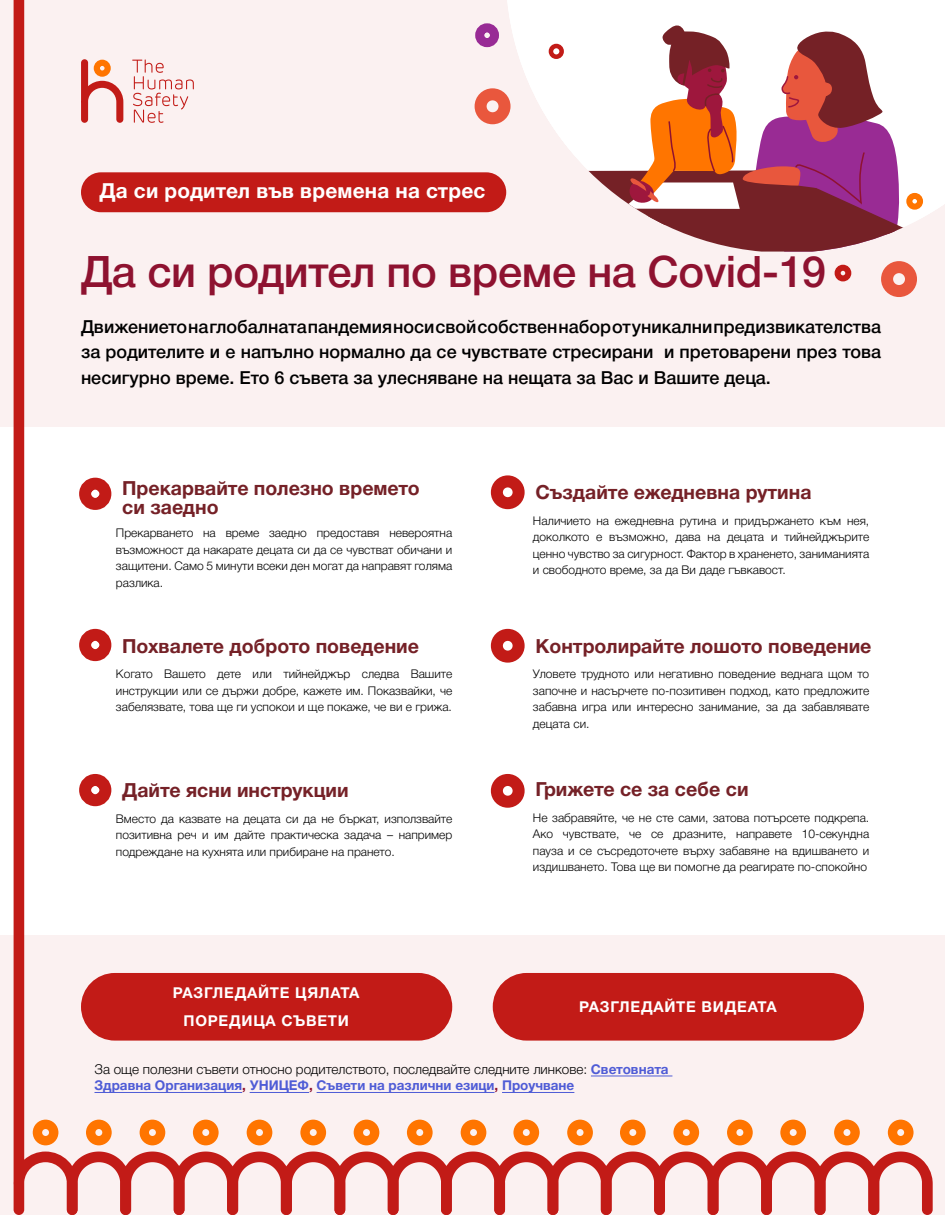
<style>
.page{position:relative;width:945px;height:1215px;background:#fff}
.page>*{position:absolute;margin:0;border:0;box-sizing:border-box;transform-origin:0 0}
.title_small{font:500 43.5px "Helvetica Neue Cyr";letter-spacing:-.01em;color:#8e1230}
.pretitle{font:700 20.85px "Helvetica Neue Cyr";letter-spacing:.01em;color:#fff}
.bottom_text{font:700 19.5px/19.5px "Helvetica Neue Cyr";color:#752127}
.intro_body{font:500 18px/25.5px "Helvetica Neue Cyr";color:#000;text-align:justify}
.button{font:700 15px "Helvetica Neue Cyr";letter-spacing:.05em;color:#fff}
.bottom_text-2{font:300 13.5px/16.5px "Helvetica Neue Cyr";color:#000}
.bottom_text-3{font:300 12px/16.5px "Helvetica Neue Cyr";color:#000;text-align:justify}
.s1{font-weight:700;color:#4f5cd6}
.s2{font-weight:700;color:#8f1230}
</style>
<div class="page">
<div style="left:0;top:0;width:945px;height:426px;background:#fbf1f1"></div>
<div style="left:0;top:935px;width:945px;height:280px;background:#fbf1f1"></div>
<div style="left:507px;top:0;width:438px;height:21px;background:#fff"></div>
<svg style="left:508px;top:21px;width:437px;height:231px"></svg>
<div style="left:81px;top:172px;width:425px;height:40px;background:#c21b17;border-radius:20px"></div>
<svg style="left:81px;top:59px;width:42px;height:64px"></svg>
<svg style="left:132px;top:59px;width:62px;height:64px"></svg>
<div style="left:79px;top:478px;width:32px;height:32px;border:12px solid #c21b17;border-radius:50%"></div>
<div style="left:79px;top:629px;width:32px;height:32px;border:12px solid #c21b17;border-radius:50%"></div>
<div style="left:79px;top:774px;width:32px;height:32px;border:12px solid #c21b17;border-radius:50%"></div>
<div style="left:491px;top:475px;width:34px;height:34px;border:12px solid #c21b17;border-radius:50%"></div>
<div style="left:491px;top:629px;width:34px;height:34px;border:12px solid #c21b17;border-radius:50%"></div>
<div style="left:491px;top:774px;width:34px;height:34px;border:12px solid #c21b17;border-radius:50%"></div>
<div style="left:881px;top:261px;width:36px;height:36px;border:12px solid #e9573d;border-radius:50%"></div>
<div style="left:475px;top:88px;width:36px;height:36px;border:12px solid #e9573d;border-radius:50%"></div>
<div style="left:475px;top:23px;width:24px;height:24px;border:9px solid #982b95;border-radius:50%"></div>
<div style="left:835px;top:265px;width:16px;height:16px;border:6px solid #c21b17;border-radius:50%"></div>
<div style="left:906px;top:193px;width:17px;height:17px;border:6px solid #ff7500;border-radius:50%"></div>
<div style="left:549px;top:44px;width:15px;height:15px;border:4px solid #c21b17;border-radius:50%"></div>
<svg style="left:86px;top:1120px;width:26px;height:25px"></svg>
<svg style="left:13px;top:0;width:65px;height:1215px"></svg>
<svg style="left:140px;top:1120px;width:25px;height:25px"></svg>
<svg style="left:193px;top:1120px;width:26px;height:25px"></svg>
<svg style="left:247px;top:1120px;width:25px;height:25px"></svg>
<svg style="left:300px;top:1120px;width:26px;height:25px"></svg>
<svg style="left:354px;top:1120px;width:25px;height:25px"></svg>
<svg style="left:407px;top:1120px;width:26px;height:25px"></svg>
<svg style="left:461px;top:1120px;width:25px;height:25px"></svg>
<svg style="left:567px;top:1120px;width:26px;height:25px"></svg>
<svg style="left:513px;top:1120px;width:26px;height:25px"></svg>
<svg style="left:620px;top:1120px;width:26px;height:25px"></svg>
<svg style="left:673px;top:1120px;width:26px;height:25px"></svg>
<svg style="left:727px;top:1120px;width:26px;height:25px"></svg>
<svg style="left:780px;top:1120px;width:26px;height:25px"></svg>
<svg style="left:834px;top:1120px;width:26px;height:25px"></svg>
<svg style="left:888px;top:1120px;width:26px;height:25px"></svg>
<svg style="left:67px;top:1152px;width:866px;height:63px"></svg>
<div style="left:81px;top:973px;width:371px;height:68px;background:#c21b17;border-radius:34px"></div>
<div style="left:493px;top:973px;width:371px;height:68px;background:#c21b17;border-radius:34px"></div>
<hr style="left:591px;top:1076px;width:81px;height:1px;background:#4f5cd6">
<hr style="left:94px;top:1092px;width:148px;height:1px;background:#4f5cd6">
<hr style="left:250px;top:1092px;width:59px;height:1px;background:#4f5cd6">
<hr style="left:317px;top:1092px;width:178px;height:1px;background:#4f5cd6">
<hr style="left:502px;top:1092px;width:72px;height:1px;background:#4f5cd6">
<p class="pretitle" style="left:99px;top:179px;width:388px">Да си родител във времена на стрес</p>
<p class="title_small" style="left:81px;top:248px;width:747px">Да си родител по време на Covid-19</p>
<p class="intro_body" style="left:81px;top:314px;width:802px">Движението на глобалната пандемия носи свой собствен набор от уникални предизвикателства за родителите и е напълно нормално да се чувствате стресирани и претоварени през това несигурно време. Ето 6 съвета за улесняване на нещата за Вас и Вашите деца.</p>
<p class="bottom_text" style="left:122px;top:478px;width:299px">Прекарвайте полезно времето си заедно</p>
<p class="bottom_text-3" style="left:116px;top:525px;width:338px">Прекарването на време заедно предоставя невероятна възможност да накарате децата си да се чувстват обичани и защитени. Само 5 минути всеки ден могат да направят голяма разлика.</p>
<p class="bottom_text" style="left:122px;top:636px;width:298px">Похвалете доброто поведение</p>
<p class="bottom_text-3" style="left:116px;top:666px;width:338px">Когато Вашето дете или тийнейджър следва Вашите инструкции или се държи добре, кажете им. Показвайки, че забелязвате, това ще ги успокои и ще покаже, че ви е грижа.</p>
<p class="bottom_text" style="left:122px;top:780px;width:228px">Дайте ясни инструкции</p>
<p class="bottom_text-3" style="left:116px;top:810px;width:338px">Вместо да казвате на децата си да не бъркат, използвайте позитивна реч и им дайте практическа задача – например подреждане на кухнята или прибиране на прането.</p>
<p class="button" style="left:173px;top:985px;width:188px">РАЗГЛЕДАЙТЕ ЦЯЛАТА</p>
<p class="button" style="left:184px;top:1013px;width:167px">ПОРЕДИЦА СЪВЕТИ</p>
<p class="bottom_text" style="left:535px;top:482px;width:278px">Създайте ежедневна рутина</p>
<p class="bottom_text-3" style="left:533px;top:512px;width:338px">Наличието на ежедневна рутина и придържането към нея, доколкото е възможно, дава на децата и тийнейджърите ценно чувство за сигурност. Фактор в храненето, заниманията и свободното време, за да Ви даде гъвкавост.</p>
<p class="bottom_text" style="left:535px;top:636px;width:338px">Контролирайте лошото поведение</p>
<p class="bottom_text-3" style="left:533px;top:666px;width:338px">Уловете трудното или негативно поведение веднага щом то започне и насърчете по-позитивен подход, като предложите забавна игра или интересно занимание, за да забавлявате децата си.</p>
<p class="bottom_text" style="left:535px;top:780px;width:215px">Грижете се за себе си</p>
<p class="bottom_text-3" style="left:533px;top:809px;width:338px">Не забравяйте, че не сте сами, затова потърсете подкрепа.<br>Ако чувствате, че се дразните, направете 10-секундна пауза и се съсредоточете върху забавяне на вдишването и издишването. Това ще ви помогне да реагирате по-спокойно</p>
<p class="button" style="left:579px;top:999px;width:199px">РАЗГЛЕДАЙТЕ ВИДЕАТА</p>
<p class="bottom_text-2" style="left:94px;top:1061px;width:576px">За още полезни съвети относно родителството, последвайте следните линкове: <span class="s1">Световната<br>Здравна Организация</span><span class="s2">,</span> <span class="s1">УНИЦЕФ</span><span class="s2">,</span> <span class="s1">Съвети на различни езици</span><span class="s2">,</span> <span class="s1">Проучване</span></p>
</div>
